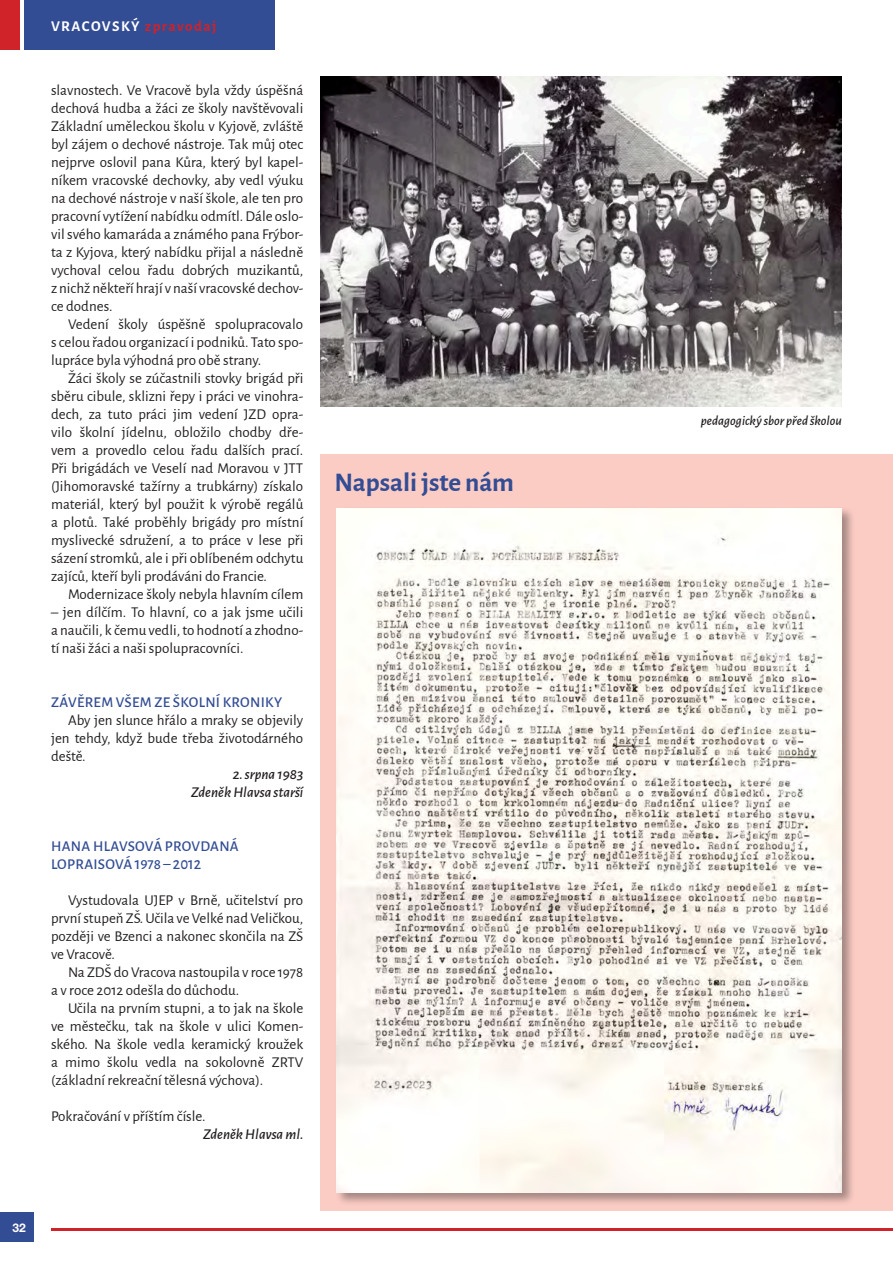
<style>
.page{position:relative;width:893px;height:1263px;background:#fff}
.page>*{position:absolute;margin:0;border:0;box-sizing:border-box;transform-origin:0 0}
.Nadpis__18_b_modrý_č{font:700 27px "Alegreya Sans";color:#334d94}
.základní_text{font:15px/18px "Alegreya Sans";color:#231f20;text-align:justify}
.modre_male_nadpisy{font:500 15px/18px "Alegreya Sans";letter-spacing:.02em;color:#334d94}
.podpis{font:italic 500 15px "Alegreya Sans";color:#231f20}
.t1{font:700 15px "Alegreya Sans";letter-spacing:.1em;color:#fff}
.POPIS_FOTO{font:italic 500 13.5px "Alegreya Sans";color:#231f20}
.t2{font:700 12px "Helvetica Neue LT Pro";color:#fff}
.s1{color:#cf2229}
</style>
<div class="page">
<div style="left:24px;top:0;width:251px;height:50px;background:#334d94"></div>
<div style="left:0;top:1212px;width:34px;height:30px;background:#334d94"></div>
<hr style="left:51px;top:1229px;width:842px;height:2px;background:#cf2229">
<div style="left:0;top:0;width:20px;height:50px;background:#cf2229"></div>
<div style="left:320px;top:455px;width:573px;height:756px;background:#fbccc4"></div>
<img style="left:320px;top:77px;width:522px;height:329px">
<div style="left:335px;top:507px;width:520px;height:699px;background:#231f20;opacity:.4"></div>
<img style="left:337px;top:509px;width:505px;height:684px">
<p class="t1" style="left:51px;top:15px;width:167px">VRACOVSKÝ <span class="s1">zpravodaj</span></p>
<p class="základní_text" style="left:51px;top:80px;width:254px">slavnostech. Ve Vracově byla vždy úspěšná dechová hudba a žáci ze školy navštěvovali Základní uměleckou školu v Kyjově, zvláště byl zájem o dechové nástroje. Tak můj otec nejprve oslovil pana Kůra, který byl kapel&shy;níkem vracovské dechovky, aby vedl výuku na dechové nástroje v naší škole, ale ten pro pracovní vytížení nabídku odmítl.Dále oslo&shy;vil svého kamaráda a známého pana Frýbor&shy;ta z Kyjova, který nabídku přijal a následně vychoval celou řadu dobrých muzikantů, z nichž někteří hrají v naší vracovské dechov&shy;ce dodnes.</p>
<p class="základní_text" style="left:51px;top:314px;width:254px;text-indent:17px">Vedení školy úspěšně spolupracovalo s celou řadou organizací i podniků. Tato spo&shy;lupráce byla výhodná pro obě strany.</p>
<p class="základní_text" style="left:51px;top:368px;width:254px;text-indent:17px">Žáci školy se zúčastnili stovky brigád při sběru cibule, sklizni řepy i práci ve vinohra&shy;dech, za tuto práci jim vedení JZD opra&shy;vilo školní jídelnu, obložilo chodby dře&shy;vem a provedlo celou řadu dalších prací.<br>Při brigádách ve Veselí nad Moravou v JTT (Jihomoravské tažírny a trubkárny) získalo materiál, který byl použit k výrobě regálů a plotů. Také proběhly brigády pro místní myslivecké sdružení, a to práce v lese při sázení stromků, ale i při oblíbeném odchytu zajíců, kteří byli prodáváni do Francie.</p>
<p class="základní_text" style="left:68px;top:584px;width:237px">Modernizace školy nebyla hlavním cílem</p>
<p class="základní_text" style="left:51px;top:602px;width:254px">– jen dílčím. To hlavní, co a jak jsme učili a naučili, k čemu vedli,to hodnotí a zhodno&shy;tí naši žáci a naši spolupracovníci.</p>
<p class="modre_male_nadpisy" style="left:51px;top:692px;width:232px">ZÁVĚREM VŠEM ZE ŠKOLNÍ KRONIKY</p>
<p class="základní_text" style="left:51px;top:710px;width:254px;text-indent:17px">Aby jen slunce hřálo a mraky se objevily jen tehdy, když bude třeba životodárného deště.</p>
<p class="podpis" style="left:233px;top:763px;width:72px">2. srpna 1983</p>
<p class="podpis" style="left:191px;top:781px;width:114px">Zdeněk Hlavsa starší</p>
<p class="modre_male_nadpisy" style="left:51px;top:836px;width:189px">HANA HLAVSOVÁ PROVDANÁ<br>LOPRAISOVÁ 1978 – 2012</p>
<p class="základní_text" style="left:51px;top:890px;width:254px;text-indent:17px">Vystudovala UJEP v Brně, učitelství pro prvnístupeň ZŠ.Učila ve Velké nad Veličkou, později ve Bzenci a nakonec skončila na ZŠ ve Vracově.</p>
<p class="základní_text" style="left:51px;top:962px;width:254px;text-indent:17px">Na ZDŠ do Vracova nastoupila v roce 1978 a v roce 2012 odešla do důchodu.</p>
<p class="základní_text" style="left:51px;top:998px;width:254px;text-indent:17px">Učila na prvním stupni, a to jak na škole ve městečku, tak na škole v ulici Komen&shy;ského. Na škole vedla keramický kroužek a mimo školu vedla na sokolovně ZRTV (základní rekreační tělesná výchova).</p>
<p class="základní_text" style="left:51px;top:1106px;width:156px">Pokračování v příštím čísle.</p>
<p class="podpis" style="left:203px;top:1123px;width:102px">Zdeněk Hlavsa ml.</p>
<p class="Nadpis__18_b_modrý_č" style="left:334px;top:462px;width:181px">Napsali jste nám</p>
<p class="t2" style="left:12px;top:1220px;width:15px">32</p>
<p class="POPIS_FOTO" style="left:701px;top:411px;width:143px">pedagogický sbor před školou</p>
</div>
